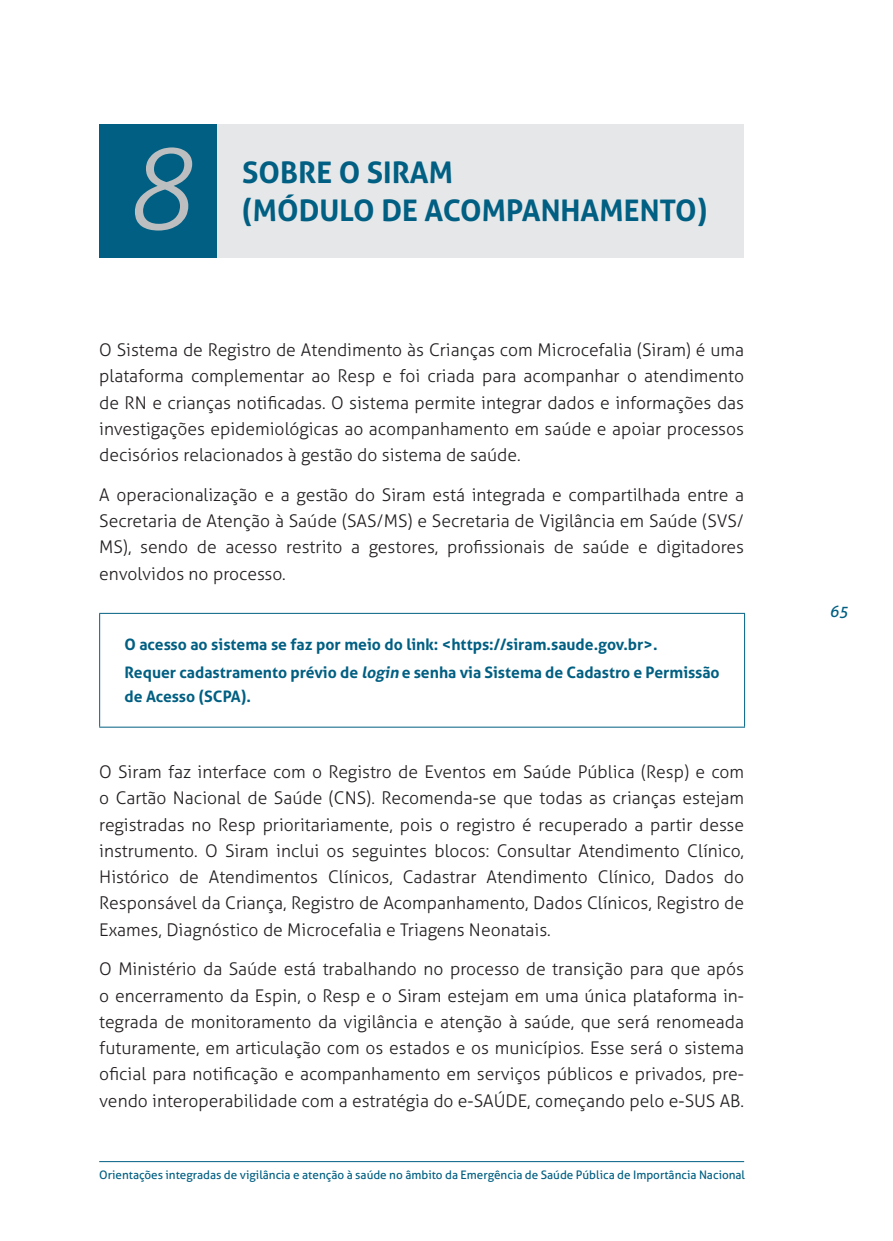
<style>
.page{position:relative;width:893px;height:1241px;background:#fff}
.page>*{position:absolute;margin:0;border:0;box-sizing:border-box;transform-origin:0 0}
.t1{font:italic 300 113.58px "Aller";color:#bcbec0}
.t2{font:700 29.75px/38.5px "Aller";color:#005f82}
.t3{font:300 17.5px/26.2px "Aller";color:#231f20;text-align:justify}
.t4{font:700 15.75px/28px "Aller";color:#005f82}
.t5{font:italic 15.75px "Aller";color:#005f82}
.t6{font:11.72px "Aller";color:#005f82}
.s1{font-style:italic}
</style>
<div class="page">
<hr style="left:99px;top:1160px;width:645px;height:1px;background:#005f82">
<div style="left:99px;top:124px;width:118px;height:133px;background:#005f82"></div>
<div style="left:217px;top:124px;width:527px;height:133px;background:#e6e7e8"></div>
<hr style="left:99px;top:613px;width:646px;height:1px;background:#005f82">
<hr style="left:99px;top:613px;width:1px;height:113px;background:#005f82">
<hr style="left:744px;top:613px;width:1px;height:113px;background:#005f82">
<hr style="left:99px;top:726px;width:646px;height:1px;background:#005f82">
<h1 class="t1" style="left:124px;top:121px;width:70px">8</h1>
<h2 class="t2" style="left:242px;top:152px;width:239px">Sobre o Siram (Módulo de acompan</h2>
<h2 class="t2" style="left:561px;top:191px;width:41px">hamento</h2>
<h2 class="t2" style="left:697px;top:191px;width:12px">)</h2>
<p class="t3" style="left:99px;top:337px;width:646px">O Sistema de Registro de Atendimento às Crianças com Microcefalia (Siram) é uma plataforma complementar ao Resp e foi criada para acompanhar o atendimento de RN e crianças notificadas. O sistema permite integrar dados e informações das investigações epidemiológicas ao acompanhamento em saúde e apoiar processos decisórios relacionados à gestão do sistema de saúde.</p>
<p class="t3" style="left:99px;top:481px;width:646px">A operacionalização e a gestão do Siram está integrada e compartilhada entre a Secretaria de Atenção à Saúde (SAS/MS) e Secretaria de Vigilância em Saúde (SVS/ MS), sendo de acesso restrito a gestores, profissionais de saúde e digitadores envolvidos no processo.</p>
<p class="t4" style="left:124px;top:630px;width:597px">O acesso ao sistema se faz por meio do link: &lt;https://siram.saude.gov.br&gt;.<br>Requer cadastramento prévio de <span class="s1">login</span> e senha via Sistema de Cadastro e Permissão</p>
<p class="t4" style="left:124px;top:682px;width:90px">de Acesso (SCPA</p>
<p class="t4" style="left:241px;top:682px;width:12px">).</p>
<p class="t3" style="left:99px;top:758px;width:646px">O Siram faz interface com o Registro de Eventos em Saúde Pública (Resp) e com o Cartão Nacional de Saúde (CNS). Recomenda-se que todas as crianças estejam registradas no Resp prioritariamente, pois o registro é recuperado a partir desse instrumento. O Siram inclui os seguintes blocos: Consultar Atendimento Clínico, Histórico de Atendimentos Clínicos, Cadastrar Atendimento Clínico, Dados do Responsável da Criança, Registro de Acompanhamento, Dados Clínicos, Registro de Exames, Diagnóstico de Microcefalia e Triagens Neonatais.</p>
<p class="t3" style="left:99px;top:955px;width:646px">O Ministério da Saúde está trabalhando no processo de transição para que após o encerramento da Espin, o Resp e o Siram estejam em uma única plataforma in&shy;tegrada de monitoramento da vigilância e atenção à saúde, que será renomeada futuramente, em articulação com os estados e os municípios. Esse será o sistema oficial para notificação e acompanhamento em serviços públicos e privados, pre&shy;vendo interoperabilidade com a estratégia do e-SAÚDE, começando pelo e-SUS AB.</p>
<p class="t6" style="left:99px;top:1167px;width:647px">Orientações integradas de vigilância e atenção à saúde no âmbito da Emergência de Saúde Pública de Importância Nacional</p>
<p class="t5" style="left:829px;top:602px;width:20px">65</p>
</div>
